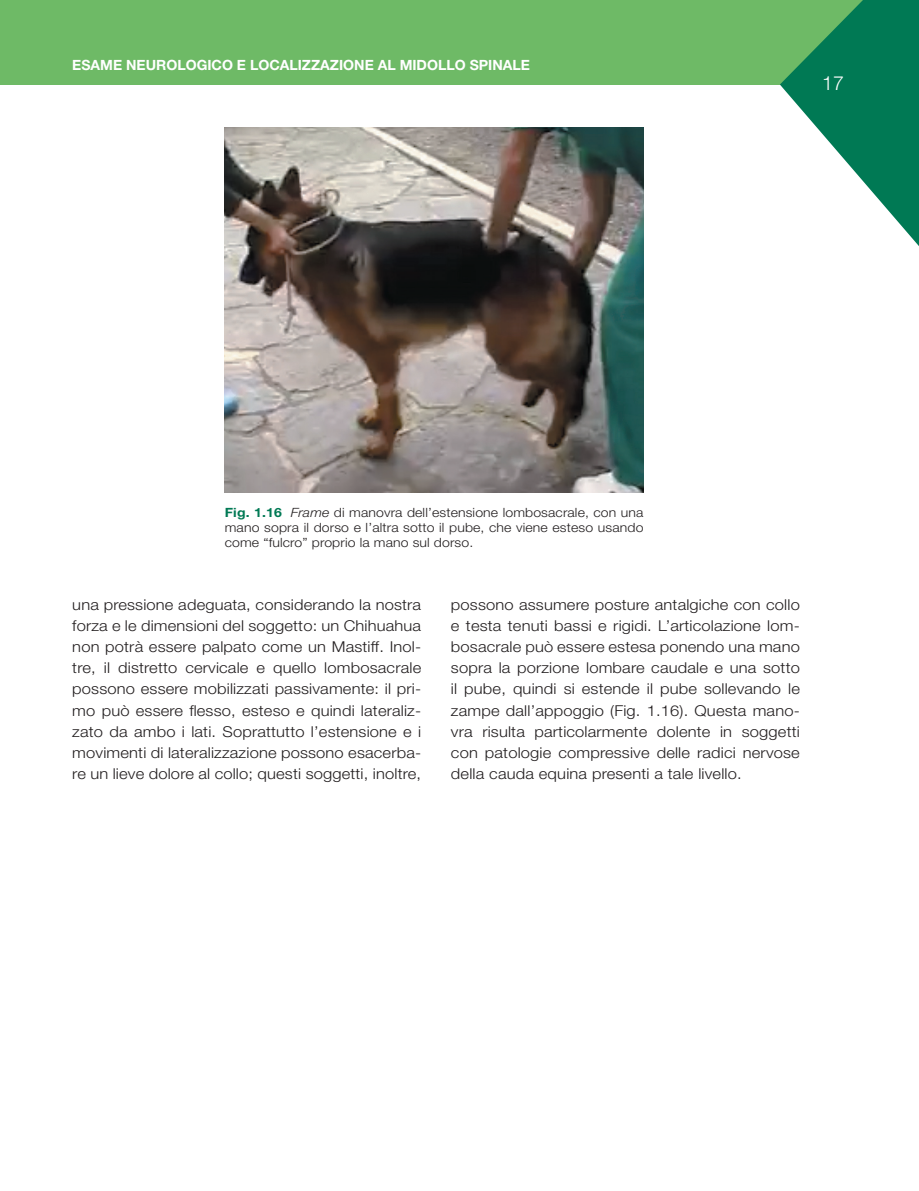
<style>
.page{position:relative;width:919px;height:1191px;background:#fff}
.page>*{position:absolute;margin:0;border:0;box-sizing:border-box;transform-origin:0 0}
.t1{font:300 19.5px "Helvetica Neue LT Std";color:#fff}
.t2{font:300 15px/21px "Helvetica Neue LT Std";letter-spacing:.01em;color:#231f20;text-align:justify;scale:1.1 1}
.t3{font:700 14.1px "Helvetica Neue LT Std";color:#fff}
.t4{font:300 12.75px/15px "Helvetica Neue LT Std";letter-spacing:.01em;color:#231f20;text-align:justify;scale:1.1 1}
.s1{font-weight:700;color:#007954}
.s2{font-style:italic}
</style>
<div class="page">
<div style="left:0;top:0;width:918px;height:85px;background:#6eba66"></div>
<svg style="left:780px;top:0;width:138px;height:245px"></svg>
<img style="left:225px;top:128px;width:418px;height:365px">
<p class="t3" style="left:72px;top:56px;width:459px">ESAME NEUROLOGICO E LOCALIZZAZIONE AL MIDOLLO SPINALE</p>
<h1 class="t1" style="left:822px;top:72px;width:23px">17</h1>
<p class="t4" style="left:225px;top:504px;width:382px"><span class="s1">Fig. 1.16</span> <span class="s2">Frame</span> di manovra dell’estensione lombosacrale, con una mano sopra il dorso e l’altra sotto il pube, che viene esteso usando come “fulcro” proprio la mano sul dorso.</p>
<p class="t2" style="left:72px;top:594px;width:319px">una pressione adeguata, considerando la nostra forza e le dimensioni del soggetto: un Chihuahua non potrà essere palpato come un Mastiff. Inol&shy;tre, il distretto cervicale e quello lombosacrale possono essere mobilizzati passivamente: il pri&shy;mo può essere flesso, esteso e quindi lateraliz&shy;zato da ambo i lati. Soprattutto l’estensione e i movimenti di lateralizzazione possono esacerba&shy;re un lieve dolore al collo; questi soggetti, inoltre,</p>
<p class="t2" style="left:451px;top:594px;width:319px">possono assumere posture antalgiche con collo e testa tenuti bassi e rigidi. L’articolazione lom&shy;bosacrale può essere estesa ponendo una mano sopra la porzione lombare caudale e una sotto il pube, quindi si estende il pube sollevando le zampe dall’appoggio (Fig. 1.16). Questa mano&shy;vra risulta particolarmente dolente in soggetti con patologie compressive delle radici nervose della cauda equina presenti a tale livello.</p>
</div>
